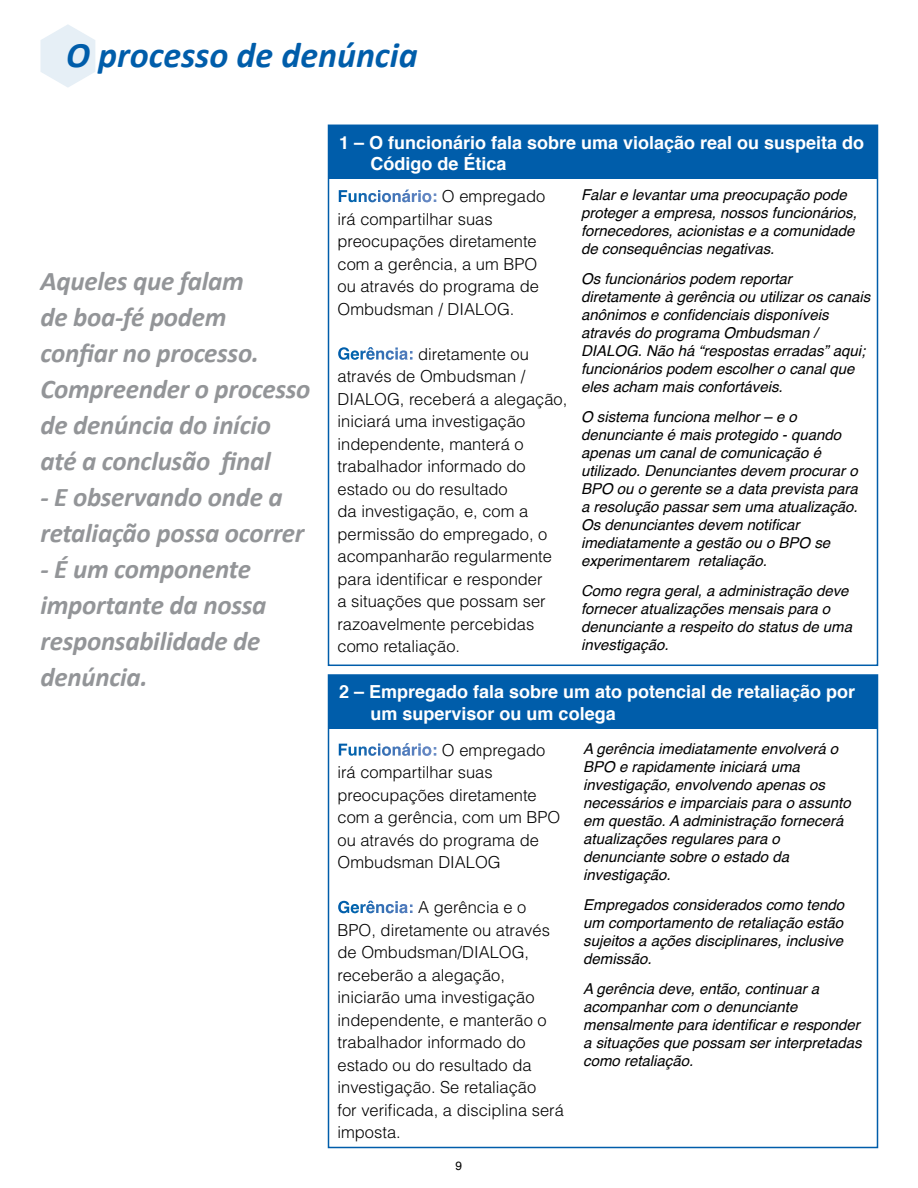
<style>
.page{position:relative;width:918px;height:1188px;background:#fff}
.page>*{position:absolute;margin:0;border:0;box-sizing:border-box;transform-origin:0 0}
.t1{font:italic 700 36px "Calibri";color:#005daa}
.t2{font:italic 700 27px/36px "Calibri";letter-spacing:-.01em;color:#939598}
.t3{font:700 18px/21.6px "Helvetica";color:#fff}
.t4{font:300 16.5px/22.5px "Helvetica";color:#000}
.t5{font:italic 15px/18px "Helvetica";color:#000}
.t6{font:12px "Helvetica";color:#000}
.s1{font-weight:700;color:#fff}
</style>
<div class="page">
<svg style="left:41px;top:24px;width:54px;height:64px"></svg>
<div style="left:328px;top:675px;width:550px;height:54px;background:#005daa"></div>
<div style="left:328px;top:125px;width:550px;height:54px;background:#005daa"></div>
<div style="left:328px;top:125px;width:550px;height:541px;border:2px solid #005daa"></div>
<div style="left:328px;top:674px;width:550px;height:474px;border:2px solid #005daa"></div>
<h1 class="t1" style="left:66px;top:33px;width:353px">O processo de denúncia</h1>
<h2 class="t2" style="left:40px;top:262px;width:271px">Aqueles que falam<br>de boa-fé podem<br>confiar no processo.<br>Compreender o processo de denúncia do início até a conclusão final</h2>
<h2 class="t2" style="left:40px;top:478px;width:265px">- E observando onde a retaliação possa ocorrer</h2>
<h2 class="t2" style="left:40px;top:550px;width:227px">- É um componente importante da nossa responsabilidade de denúncia.</h2>
<p class="t3" style="left:371px;top:132px;width:495px;text-indent:-32px">1 – O funcionário fala sobre uma violação real ou suspeita do<br>Código de Ética</p>
<p class="t4" style="left:338px;top:184px;width:209px"><span class="s1">Funcionário:</span> O empregado irá compartilhar suas preocupações diretamente com a gerência, a um BPO ou através do programa de<br>Ombudsman / DIALOG.</p>
<p class="t4" style="left:338px;top:342px;width:231px"><span class="s1">Gerência:</span> diretamente ou através de Ombudsman /<br>DIALOG, receberá a alegação, iniciará uma investigação independente, manterá o trabalhador informado do estado ou do resultado<br>da investigação, e, com a permissão do empregado, o acompanharão regularmente para identificar e responder<br>a situações que possam ser razoavelmente percebidas como retaliação.</p>
<p class="t5" style="left:581px;top:186px;width:277px">Falar e levantar uma preocupação pode proteger a empresa, nossos funcionários, fornecedores, acionistas e a comunidade de consequências negativas.</p>
<p class="t5" style="left:581px;top:270px;width:291px">Os funcionários podem reportar diretamente à gerência ou utilizar os canais anônimos e confidenciais disponíveis através do programa Ombudsman / DIALOG. Não há “respostas erradas” aqui; funcionários podem escolher o canal que eles acham mais confortáveis.</p>
<p class="t5" style="left:581px;top:408px;width:278px">O sistema funciona melhor – e o denunciante é mais protegido - quando apenas um canal de comunicação é utilizado. Denunciantes devem procurar o BPO ou o gerente se a data prevista para a resolução passar sem uma atualização.<br>Os denunciantes devem notificar imediatamente a gestão ou o BPO se experimentarem retaliação.</p>
<p class="t5" style="left:581px;top:582px;width:272px">Como regra geral, a administração deve fornecer atualizações mensais para o denunciante a respeito do status de uma investigação.</p>
<p class="t3" style="left:371px;top:681px;width:486px;text-indent:-32px">2 – Empregado fala sobre um ato potencial de retaliação por um supervisor ou um colega</p>
<p class="t5" style="left:583px;top:740px;width:269px">A gerência imediatamente envolverá o<br>BPO e rapidamente iniciará uma investigação, envolvendo apenas os necessários e imparciais para o assunto em questão. A administração fornecerá atualizações regulares para o denunciante sobre o estado da investigação.</p>
<p class="t5" style="left:583px;top:896px;width:262px;text-align:justify">Empregados considerados como tendo um comportamento de retaliação estão sujeitos a ações disciplinares, inclusive demissão.</p>
<p class="t5" style="left:583px;top:980px;width:280px">A gerência deve, então, continuar a acompanhar com o denunciante mensalmente para identificar e responder a situações que possam ser interpretadas como retaliação.</p>
<p class="t4" style="left:338px;top:738px;width:224px"><span class="s1">Funcionário:</span> O empregado irá compartilhar suas preocupações diretamente com a gerência, com um BPO ou através do programa de<br>Ombudsman DIALOG</p>
<p class="t4" style="left:338px;top:895px;width:228px"><span class="s1">Gerência:</span> A gerência e o<br>BPO, diretamente ou através de Ombudsman/DIALOG, receberão a alegação, iniciarão uma investigação independente, e manterão o trabalhador informado do estado ou do resultado da investigação. Se retaliação<br>for verificada, a disciplina será imposta.</p>
<p class="t6" style="left:456px;top:1157px;width:8px">9</p>
</div>
